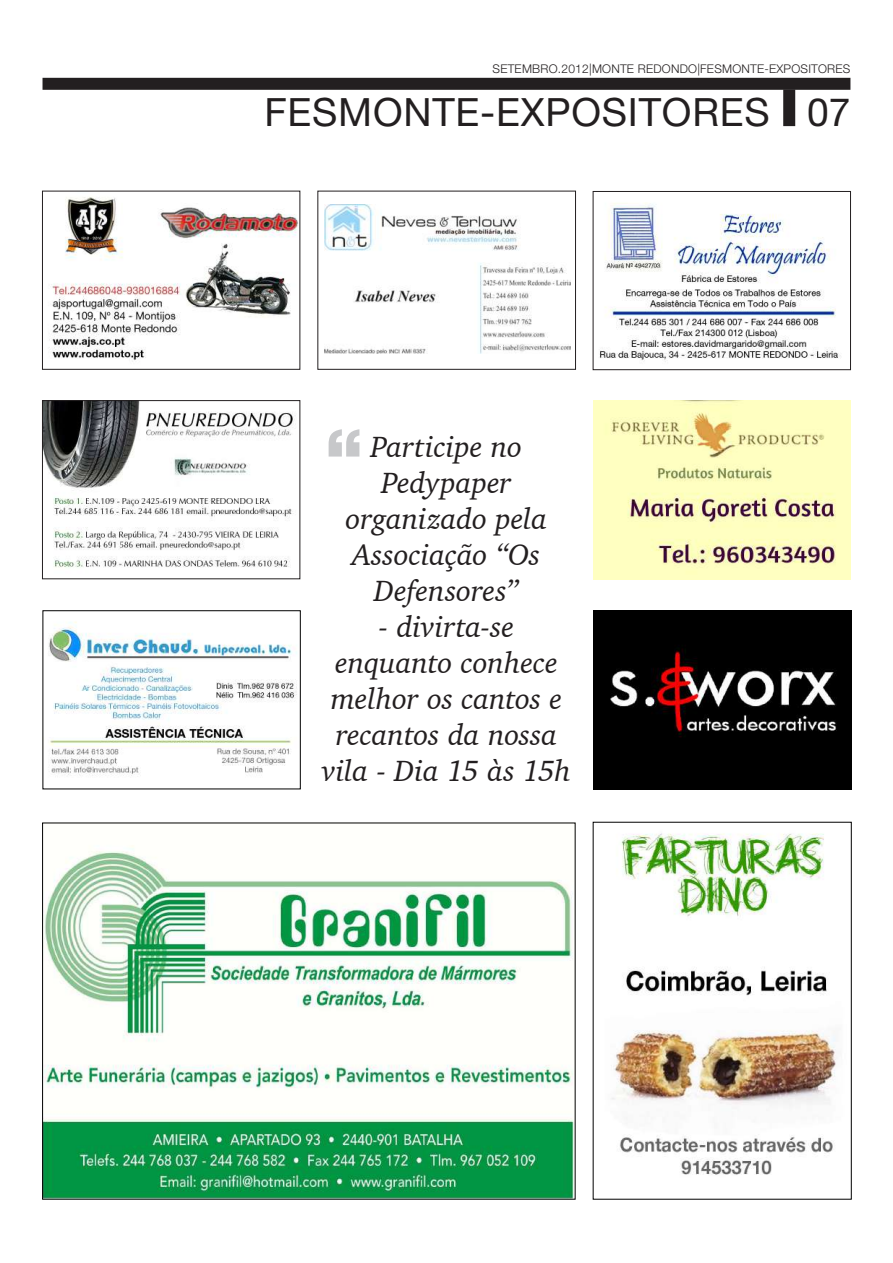
<style>
.page{position:relative;width:893px;height:1263px;background:#fff}
.page>*{position:absolute;margin:0;border:0;box-sizing:border-box;transform-origin:0 0}
.t1{font:900 72px "Helvetica Neue";color:#c7c8ca}
.t2{font:39px "Helvetica Neue";letter-spacing:.02em;color:#231f20}
.t3{font:italic 30px/36px "Charter IT Cby BT";letter-spacing:-.005em;color:#231f20;text-align:center}
.t4{font:300 12px "Helvetica Neue";letter-spacing:.02em;color:#231f20}
</style>
<div class="page">
<img style="left:593px;top:401px;width:257px;height:178px">
<img style="left:49px;top:197px;width:249px;height:165px">
<div style="left:42px;top:191px;width:258px;height:179px;border:1px solid #231f20"></div>
<img style="left:324px;top:205px;width:247px;height:148px">
<div style="left:317px;top:191px;width:259px;height:179px;border:1px solid #231f20"></div>
<img style="left:599px;top:203px;width:242px;height:159px">
<div style="left:593px;top:191px;width:258px;height:179px;border:1px solid #231f20"></div>
<img style="left:44px;top:402px;width:252px;height:166px">
<div style="left:42px;top:400px;width:258px;height:179px;border:1px solid #231f20"></div>
<img style="left:594px;top:610px;width:257px;height:179px">
<img style="left:48px;top:621px;width:249px;height:155px">
<div style="left:43px;top:610px;width:258px;height:179px;border:1px solid #000"></div>
<img style="left:44px;top:845px;width:529px;height:352px">
<img style="left:611px;top:833px;width:226px;height:342px">
<div style="left:593px;top:822px;width:259px;height:377px;border:1px solid #000"></div>
<div style="left:43px;top:78px;width:807px;height:12px;background:#231f20"></div>
<div style="left:783px;top:89px;width:12px;height:37px;background:#231f20"></div>
<p class="t4" style="left:493px;top:62px;width:359px">SETEMBRO.2012|MONTE REDONDO|FESMONTE-EXPOSITORES</p>
<h2 class="t2" style="left:264px;top:89px;width:587px">FESMONTE-EXPOSITORES 07</h2>
<h1 class="t1" style="left:325px;top:412px;width:39px">“</h1>
<p class="t3" style="left:346px;top:427px;width:203px">Participe no<br>Pedypaper organizado pela<br>Associação “Os<br>Defensores”</p>
<p class="t3" style="left:322px;top:607px;width:251px">- divirta-se enquanto conhece melhor os cantos e recantos da nossa vila - Dia 15 às 15h</p>
</div>
